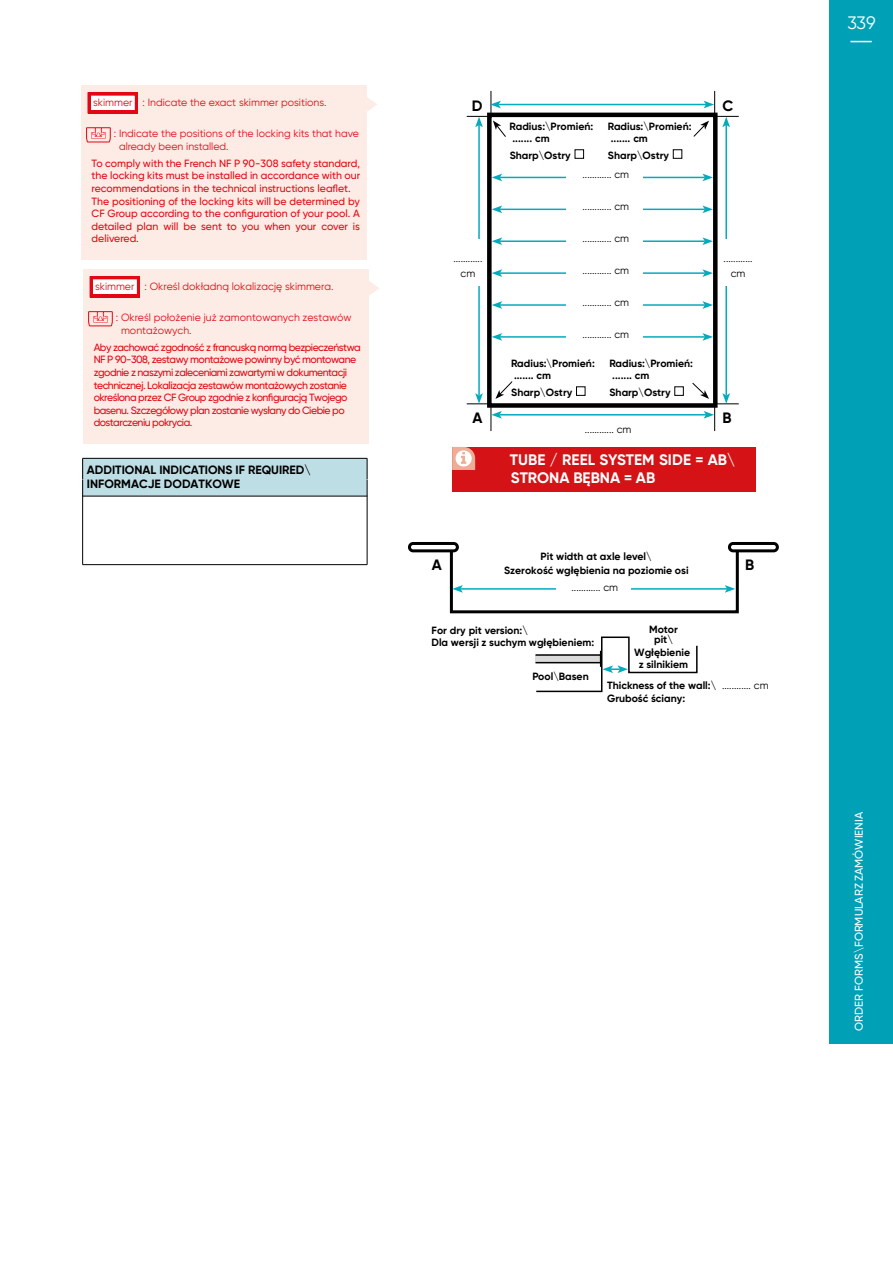
<style>
.page{position:relative;width:893px;height:1263px;background:#fff}
.page>*{position:absolute;margin:0;border:0;box-sizing:border-box;transform-origin:0 0}
.t1{font:18px "Gilroy";color:#fff}
.t2{font:700 15.15px/18.3px "Gilroy";color:#fff}
.t3{font:700 15px "Gilroy";color:#000}
.t4{font:700 12px/14.4px "Gilroy";color:#000}
.t5{font:500 11.25px "Gilroy";color:#fff}
.t6{font:700 10.5px/12.6px "Gilroy";color:#000}
.t7{font:500 10.5px/12.6px "Gilroy";letter-spacing:-.05em;color:#e30613}
.t8{font:500 10.5px/12.6px "Gilroy";color:#e30613}
.t9{font:10.5px/12.6px "Gilroy";color:#e30613}
.t10{font:10.5px/14.5px "Gilroy";color:#000;text-align:center}
</style>
<div class="page">
<div style="left:829px;top:0;width:64px;height:1043px;background:#00a1b7"></div>
<svg style="left:850px;top:41px;width:22px;height:1px"></svg>
<div style="left:81px;top:85px;width:285px;height:175px;background:#fdece5"></div>
<svg style="left:87px;top:92px;width:51px;height:22px"></svg>
<svg style="left:366px;top:95px;width:11px;height:18px"></svg>
<svg style="left:86px;top:127px;width:25px;height:15px"></svg>
<div style="left:83px;top:269px;width:285px;height:175px;background:#fdece5"></div>
<svg style="left:89px;top:276px;width:51px;height:22px"></svg>
<svg style="left:368px;top:279px;width:11px;height:18px"></svg>
<svg style="left:88px;top:311px;width:25px;height:15px"></svg>
<div style="left:83px;top:458px;width:284px;height:38px;background:#bedee5"></div>
<hr style="left:82px;top:480px;width:1px;height:84px;background:#000">
<hr style="left:367px;top:480px;width:1px;height:84px;background:#000">
<hr style="left:82px;top:564px;width:285px;height:1px;background:#000">
<hr style="left:82px;top:458px;width:285px;height:1px;background:#000">
<svg style="left:82px;top:458px;width:1px;height:21px"></svg>
<svg style="left:367px;top:458px;width:1px;height:21px"></svg>
<hr style="left:82px;top:496px;width:285px;height:1px;background:#000">
<div style="left:450px;top:549px;width:289px;height:64px;border:3px solid #000"></div>
<hr style="left:461px;top:588px;width:266px;height:2px;background:#05aabd">
<svg style="left:452px;top:585px;width:11px;height:8px"></svg>
<svg style="left:725px;top:585px;width:10px;height:8px"></svg>
<div style="left:556px;top:583px;width:74px;height:16px;background:#fff"></div>
<div style="left:408px;top:542px;width:51px;height:10px;border:3px solid #000;border-radius:4px"></div>
<div style="left:728px;top:542px;width:51px;height:10px;border:3px solid #000;border-radius:4px"></div>
<svg style="left:535px;top:636px;width:163px;height:57px"></svg>
<div style="left:452px;top:447px;width:304px;height:44px;background:#d51317"></div>
<svg style="left:452px;top:447px;width:23px;height:23px"></svg>
<div style="left:487px;top:113px;width:231px;height:295px;border:4px solid #000"></div>
<hr style="left:498px;top:104px;width:208px;height:1px;background:#05aabd">
<hr style="left:499px;top:414px;width:207px;height:1px;background:#05aabd">
<hr style="left:725px;top:125px;width:2px;height:270px;background:#05aabd">
<hr style="left:478px;top:125px;width:2px;height:270px;background:#05aabd">
<div style="left:721px;top:239px;width:34px;height:46px;background:#fff"></div>
<div style="left:451px;top:239px;width:34px;height:46px;background:#fff"></div>
<svg style="left:467px;top:91px;width:39px;height:46px"></svg>
<svg style="left:693px;top:91px;width:46px;height:46px"></svg>
<div style="left:575px;top:149px;width:9px;height:10px;border:1px solid #000"></div>
<div style="left:673px;top:149px;width:9px;height:10px;border:1px solid #000"></div>
<div style="left:576px;top:386px;width:9px;height:10px;border:1px solid #000"></div>
<div style="left:674px;top:386px;width:10px;height:10px;border:1px solid #000"></div>
<hr style="left:500px;top:177px;width:205px;height:1px;background:#05aabd">
<svg style="left:492px;top:174px;width:10px;height:7px"></svg>
<svg style="left:702px;top:174px;width:11px;height:7px"></svg>
<div style="left:566px;top:170px;width:77px;height:20px;background:#fff"></div>
<svg style="left:467px;top:381px;width:46px;height:50px"></svg>
<svg style="left:692px;top:382px;width:47px;height:49px"></svg>
<hr style="left:500px;top:209px;width:205px;height:1px;background:#05aabd">
<svg style="left:492px;top:205px;width:10px;height:8px"></svg>
<svg style="left:702px;top:205px;width:11px;height:8px"></svg>
<div style="left:566px;top:202px;width:77px;height:20px;background:#fff"></div>
<hr style="left:500px;top:240px;width:205px;height:2px;background:#05aabd">
<svg style="left:492px;top:237px;width:10px;height:8px"></svg>
<svg style="left:702px;top:237px;width:11px;height:8px"></svg>
<div style="left:566px;top:234px;width:77px;height:20px;background:#fff"></div>
<hr style="left:500px;top:272px;width:205px;height:2px;background:#05aabd">
<svg style="left:492px;top:269px;width:10px;height:8px"></svg>
<svg style="left:702px;top:269px;width:11px;height:8px"></svg>
<div style="left:566px;top:266px;width:77px;height:20px;background:#fff"></div>
<hr style="left:500px;top:304px;width:205px;height:2px;background:#05aabd">
<svg style="left:492px;top:301px;width:10px;height:8px"></svg>
<svg style="left:702px;top:301px;width:11px;height:8px"></svg>
<div style="left:566px;top:298px;width:77px;height:20px;background:#fff"></div>
<hr style="left:500px;top:336px;width:205px;height:2px;background:#05aabd">
<svg style="left:492px;top:333px;width:10px;height:8px"></svg>
<svg style="left:702px;top:333px;width:11px;height:8px"></svg>
<div style="left:566px;top:330px;width:77px;height:20px;background:#fff"></div>
<p class="t9" style="left:93px;top:96px;width:235px">skimmer : Indicate the exact skimmer positions.</p>
<p class="t9" style="left:119px;top:127px;width:242px;text-indent:-5px">: Indicate the positions of the locking kits that have already been installed.</p>
<p class="t8" style="left:92px;top:157px;width:270px">To comply with the French NF P 90-308 safety standard, the locking kits must be installed in accordance with our recommendations in the technical instructions leaflet.<br>The positioning of the locking kits will be determined by CF Group according to the configuration of your pool. A detailed plan will be sent to you when your cover is delivered.</p>
<p class="t9" style="left:95px;top:280px;width:240px">skimmer : Określ dokładną lokalizację skimmera.</p>
<p class="t9" style="left:121px;top:311px;width:232px;text-indent:-5px">: Określ położenie już zamontowanych zestawów montażowych.</p>
<p class="t7" style="left:94px;top:341px;width:269px">Aby zachować zgodność z francuską normą bezpieczeństwa NF P 90-308, zestawy montażowe powinny być montowane zgodnie z naszymi zaleceniami zawartymi w dokumentacji technicznej. Lokalizacja zestawów montażowych zostanie określona przez CF Group zgodnie z konfiguracją Twojego basenu. Szczegółowy plan zostanie wysłany do Ciebie po dostarczeniu pokrycia.</p>
<p class="t4" style="left:87px;top:462px;width:225px">ADDITIONAL INDICATIONS IF REQUIRED\<br>INFORMACJE DODATKOWE</p>
<h3 class="t3" style="left:472px;top:96px;width:12px">D</h3>
<h3 class="t3" style="left:722px;top:96px;width:12px">C</h3>
<p class="t10" style="left:453px;top:251px;width:30px">............ cm</p>
<p class="t6" style="left:510px;top:119px;width:85px">Radius:\Promień: ....... cm</p>
<p class="t6" style="left:510px;top:149px;width:63px">Sharp\Ostry</p>
<p class="t6" style="left:608px;top:119px;width:85px">Radius:\Promień: ....... cm</p>
<p class="t6" style="left:608px;top:149px;width:63px">Sharp\Ostry</p>
<p class="t10" style="left:582px;top:167px;width:48px">............ cm</p>
<p class="t10" style="left:582px;top:199px;width:48px">............ cm</p>
<p class="t10" style="left:582px;top:231px;width:48px">............ cm</p>
<p class="t10" style="left:582px;top:263px;width:48px">............ cm</p>
<p class="t10" style="left:582px;top:295px;width:48px">............ cm</p>
<p class="t10" style="left:582px;top:327px;width:48px">............ cm</p>
<p class="t6" style="left:511px;top:356px;width:85px">Radius:\Promień: ....... cm</p>
<p class="t6" style="left:511px;top:386px;width:63px">Sharp\Ostry</p>
<p class="t6" style="left:609px;top:356px;width:85px">Radius:\Promień: ....... cm</p>
<p class="t6" style="left:609px;top:386px;width:63px">Sharp\Ostry</p>
<p class="t10" style="left:724px;top:251px;width:30px">............ cm</p>
<h3 class="t3" style="left:472px;top:408px;width:12px">A</h3>
<h3 class="t3" style="left:722px;top:408px;width:11px">B</h3>
<p class="t10" style="left:585px;top:422px;width:48px">............ cm</p>
<h2 class="t2" style="left:510px;top:450px;width:227px">TUBE / REEL SYSTEM SIDE = AB\<br>STRONA BĘBNA = AB</h2>
<p class="t6" style="left:541px;top:550px;width:113px">Pit width at axle level\</p>
<h3 class="t3" style="left:432px;top:556px;width:12px">A</h3>
<h3 class="t3" style="left:745px;top:556px;width:11px">B</h3>
<p class="t6" style="left:504px;top:564px;width:186px">Szerokość wgłębienia na poziomie osi</p>
<p class="t10" style="left:571px;top:580px;width:48px">............ cm</p>
<p class="t6" style="left:432px;top:623px;width:164px">For dry pit version:\<br>Dla wersji z suchym wgłębieniem:</p>
<p class="t6" style="left:649px;top:625px;width:30px;line-height:9.6px;text-align:center">Motor pit\</p>
<p class="t6" style="left:634px;top:646px;width:57px;text-align:center">Wgłębienie z silnikiem</p>
<p class="t6" style="left:532px;top:670px;width:58px">Pool\Basen</p>
<p class="t6" style="left:607px;top:679px;width:111px">Thickness of the wall:\<br>Grubość ściany:</p>
<p class="t10" style="left:722px;top:678px;width:48px">............ cm</p>
<h1 class="t1" style="left:847px;top:12px;width:30px">339</h1>
<p class="t5" style="left:852px;top:1031px;width:221px;rotate:-90deg">ORDER FORMS\FORMULARZ ZAMÓWIENIA</p>
</div>
